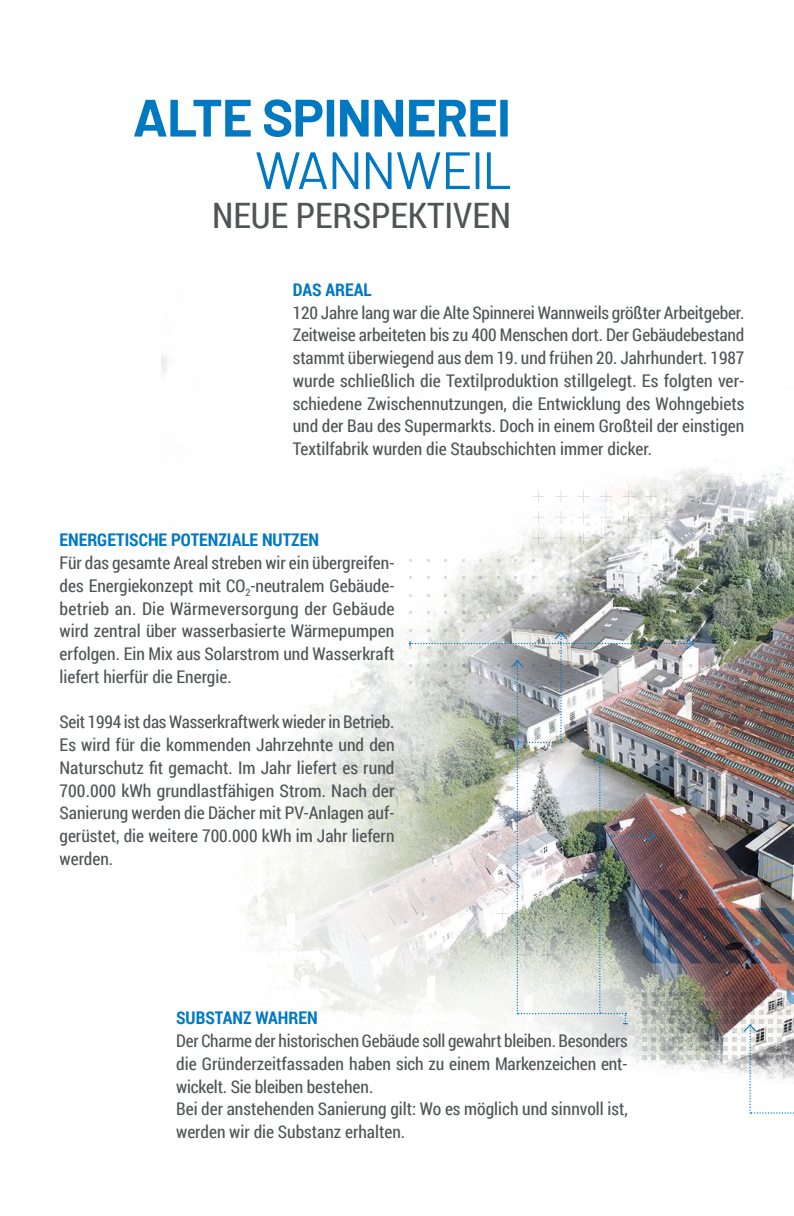
<style>
.page{position:relative;width:794px;height:1216px;background:#fff}
.page>*{position:absolute;margin:0;border:0;box-sizing:border-box;transform-origin:0 0}
.t1{font:700 52.5px "Barlow";letter-spacing:-.015em;color:#0079c2}
.t2{font:52.5px "Barlow";letter-spacing:-.015em;color:#0079c2}
.t3{font:35px "Roboto Condensed";color:#4f5455}
.t4{font:17.5px/22.8px "Roboto Condensed";color:#4f5455;text-align:justify}
.t5{font:700 17.5px "Roboto Condensed";color:#0079c2}
</style>
<div class="page">
<img style="left:161px;top:354px;width:633px;height:663px">
<svg style="left:496px;top:490px;width:161px;height:138px"></svg>
<hr style="left:787px;top:524px;width:2px;height:30px;background:#dde0e1">
<hr style="left:772px;top:524px;width:3px;height:30px;background:#dde0e1">
<hr style="left:779px;top:524px;width:3px;height:30px;background:#dde0e1">
<hr style="left:765px;top:524px;width:3px;height:30px;background:#dde0e1">
<hr style="left:744px;top:524px;width:3px;height:30px;background:#dde0e1">
<hr style="left:751px;top:524px;width:3px;height:30px;background:#dde0e1">
<hr style="left:758px;top:524px;width:3px;height:30px;background:#dde0e1">
<hr style="left:793px;top:467px;width:1px;height:147px;background:#dde0e1">
<img style="left:409px;top:628px;width:385px;height:485px">
<h1 class="t1" style="left:133px;top:79px;width:379px">ALTE SPINNEREI</h1>
<h1 class="t2" style="left:255px;top:132px;width:258px">WANNWEIL</h1>
<h2 class="t3" style="left:212px;top:191px;width:300px">NEUE PERSPEKTIVEN</h2>
<p class="t5" style="left:293px;top:277px;width:80px">DAS AREAL</p>
<p class="t4" style="left:293px;top:300px;width:453px">120 Jahre lang war die Alte Spinnerei Wannweils größter Arbeitgeber.<br>Zeitweise arbeiteten bis zu 400 Menschen dort. Der Gebäudebestand stammt überwiegend aus dem 19. und frühen 20. Jahrhundert. 1987 wurde schließlich die Textilproduktion stillgelegt. Es folgten ver&shy;schiedene Zwischennutzungen, die Entwicklung des Wohngebiets und der Bau des Supermarkts. Doch in einem Großteil der einstigen Textilfabrik wurden die Staubschichten immer dicker.</p>
<p class="t5" style="left:60px;top:527px;width:261px">ENERGETISCHE POTENZIALE NUTZEN</p>
<p class="t4" style="left:60px;top:551px;width:336px">Für das gesamte Areal streben wir ein übergreifen&shy;des Energiekonzept mit CO<sub>2</sub>-neutralem Gebäude&shy;betrieb an. Die Wärmeversorgung der Gebäude wird zentral über wasserbasierte Wärmepumpen erfolgen. Ein Mix aus Solarstrom und Wasserkraft liefert hierfür die Energie.</p>
<p class="t4" style="left:60px;top:710px;width:336px">Seit 1994 ist das Wasserkraftwerk wieder in Betrieb.<br>Es wird für die kommenden Jahrzehnte und den Naturschutz fit gemacht. Im Jahr liefert es rund 700.000 kWh grundlastfähigen Strom. Nach der Sanierung werden die Dächer mit PV-Anlagen auf&shy;gerüstet, die weitere 700.000 kWh im Jahr liefern werden.</p>
<p class="t5" style="left:176px;top:1005px;width:143px">SUBSTANZ WAHREN</p>
<p class="t4" style="left:176px;top:1028px;width:453px;text-align:left">Der Charme der historischen Gebäude soll gewahrt bleiben. Besonders die Gründerzeitfassaden haben sich zu einem Markenzeichen ent&shy;wickelt. Sie bleiben bestehen.<br>Bei der anstehenden Sanierung gilt: Wo es möglich und sinnvoll ist, werden wir die Substanz erhalten.</p>
</div>
